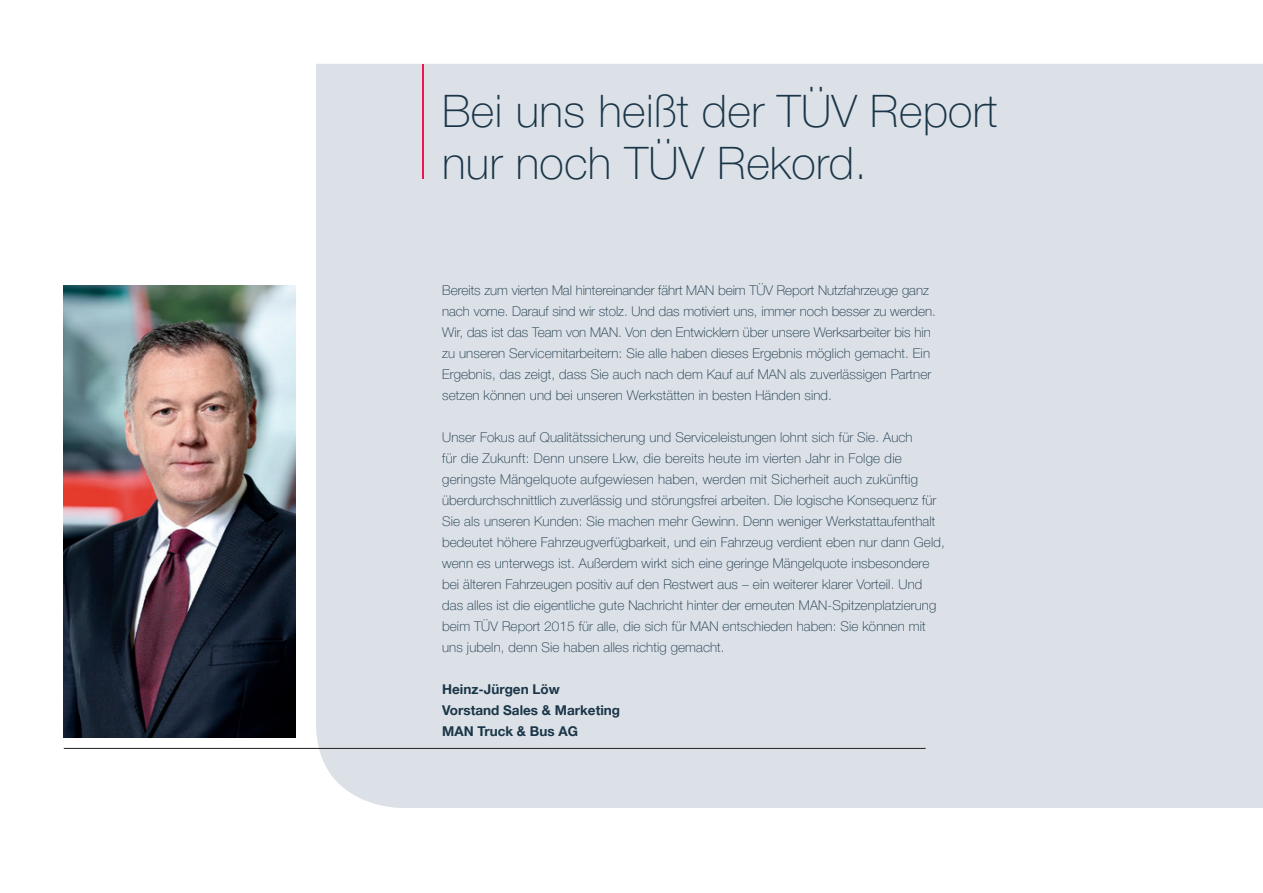
<style>
.page{position:relative;width:1263px;height:893px;background:#fff}
.page>*{position:absolute;margin:0;border:0;box-sizing:border-box;transform-origin:0 0}
.t1{font:100 45px/52.5px "Man Global";letter-spacing:.01em;color:#1a3548}
.t2{font:100 13.5px/21px "Man Global";letter-spacing:.01em;color:#1a3548}
.t3{font:700 13.5px/21px "Man Global";color:#1a3548}
</style>
<div class="page">
<div style="left:316px;top:64px;width:946px;height:744px;background:#dbe1e7"></div>
<hr style="left:64px;top:748px;width:862px;height:1px;background:#231f20">
<hr style="left:422px;top:64px;width:2px;height:115px;background:#ed1450">
<img style="left:64px;top:286px;width:231px;height:452px">
<hr style="left:1262px;top:64px;width:1px;height:744px;background:#dbe1e7">
<div style="left:442px;top:85px;width:597px;height:94px;background:#dbe1e7"></div>
<h1 class="t1" style="left:442px;top:85px;width:557px">Bei uns heißt der TÜV Report nur noch TÜV Rekord.</h1>
<p class="t2" style="left:442px;top:280px;width:495px">Bereits zum vierten Mal hintereinander fährt MAN beim TÜV Report Nutzfahrzeuge ganz nach vorne. Darauf sind wir stolz. Und das motiviert uns, immer noch besser zu werden.<br>Wir, das ist das Team von MAN. Von den Entwicklern über unsere Werksarbeiter bis hin zu unseren Servicemitarbeitern: Sie alle haben dieses Ergebnis möglich gemacht. Ein Ergebnis, das zeigt, dass Sie auch nach dem Kauf auf MAN als zuverlässigen Partner setzen können und bei unseren Werkstätten in besten Händen sind.</p>
<p class="t2" style="left:442px;top:427px;width:504px">Unser Fokus auf Qualitätssicherung und Serviceleistungen lohnt sich für Sie. Auch<br>für die Zukunft: Denn unsere Lkw, die bereits heute im vierten Jahr in Folge die geringste Mängelquote aufgewiesen haben, werden mit Sicherheit auch zukünftig überdurchschnittlich zuverlässig und störungsfrei arbeiten. Die logische Konsequenz für Sie als unseren Kunden: Sie machen mehr Gewinn. Denn weniger Werkstattaufenthalt bedeutet höhere Fahrzeugverfügbarkeit, und ein Fahrzeug verdient eben nur dann Geld, wenn es unterwegs ist. Außerdem wirkt sich eine geringe Mängelquote insbesondere bei älteren Fahrzeugen positiv auf den Restwert aus – ein weiterer klarer Vorteil. Und das alles ist die eigentliche gute Nachricht hinter der erneuten MAN-Spitzenplatzierung beim TÜV Report 2015 für alle, die sich für MAN entschieden haben: Sie können mit uns jubeln, denn Sie haben alles richtig gemacht.</p>
<p class="t3" style="left:442px;top:679px;width:179px">Heinz-Jürgen Löw<br>Vorstand Sales &amp; Marketing<br>MAN Truck &amp; Bus AG</p>
</div>
